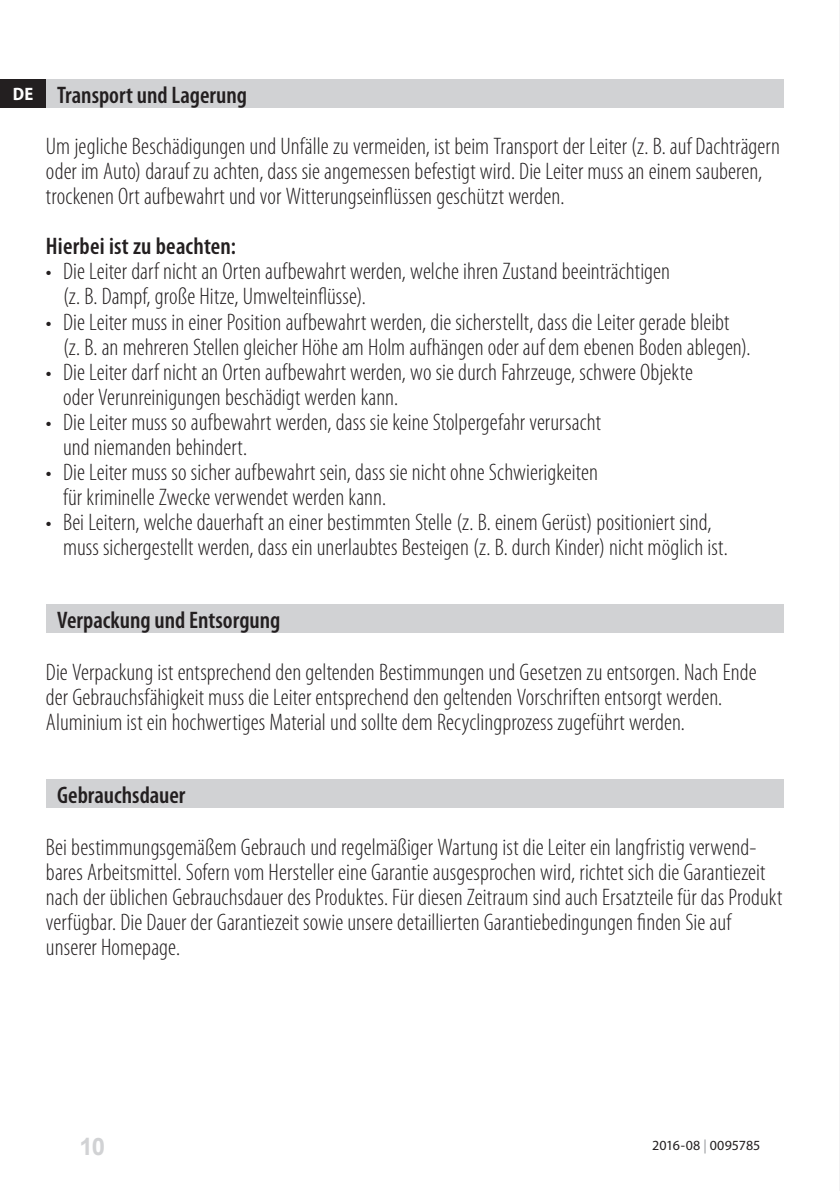
<style>
.page{position:relative;width:840px;height:1191px;background:#fff}
.page>*{position:absolute;margin:0;border:0;box-sizing:border-box;transform-origin:0 0}
.t1{font:300 condensed 24px/25px "Myriad Pro";color:#231f20}
.t2{font:600 condensed 24px "Myriad Pro";color:#231f20}
.t3{font:700 24px "Arial";color:#d1d2d4}
.t4{font:14px "Myriad Pro";color:#231f20}
.s1{font-weight:700;font-stretch:semi-condensed;font-size:18px;color:#fff}
.s2{font-weight:600}
.s3{color:#939598}
</style>
<div class="page">
<hr style="left:839px;top:0;width:1px;height:1191px;background:#e6e7e9">
<div style="left:0;top:79px;width:46px;height:29px;background:#231f20"></div>
<div style="left:46px;top:79px;width:736px;height:29px;background:#d1d2d4"></div>
<div style="left:46px;top:604px;width:736px;height:29px;background:#d1d2d4"></div>
<div style="left:46px;top:779px;width:736px;height:29px;background:#d1d2d4"></div>
<p class="t1" style="left:46px;top:69px;width:735px;line-height:51.8px;text-indent:-33px"><span class="s1">DE</span> <span class="s2">Transport und Lagerung<br></span>Um jegliche Beschädigungen und Unfälle zu vermeiden, ist beim Transport der Leiter (z. B. auf Dachträgern</p>
<p class="t1" style="left:46px;top:160px;width:717px">oder im Auto) darauf zu achten, dass sie angemessen befestigt wird. Die Leiter muss an einem sauberen, trockenen Ort aufbewahrt und vor Witterungseinflüssen geschützt werden.</p>
<p class="t2" style="left:46px;top:232px;width:191px">Hierbei ist zu beachten:</p>
<p class="t1" style="left:63px;top:260px;width:608px;text-indent:-17px">• Die Leiter darf nicht an Orten aufbewahrt werden, welche ihren Zustand beeinträchtigen (z. B. Dampf, große Hitze, Umwelteinflüsse).</p>
<p class="t1" style="left:63px;top:310px;width:688px;text-indent:-17px">• Die Leiter muss in einer Position aufbewahrt werden, die sicherstellt, dass die Leiter gerade bleibt (z. B. an mehreren Stellen gleicher Höhe am Holm aufhängen oder auf dem ebenen Boden ablegen).</p>
<p class="t1" style="left:63px;top:360px;width:631px;text-indent:-17px">• Die Leiter darf nicht an Orten aufbewahrt werden, wo sie durch Fahrzeuge, schwere Objekte oder Verunreinigungen beschädigt werden kann.</p>
<p class="t1" style="left:63px;top:410px;width:539px;text-indent:-17px">• Die Leiter muss so aufbewahrt werden, dass sie keine Stolpergefahr verursacht und niemanden behindert.</p>
<p class="t1" style="left:63px;top:460px;width:536px;text-indent:-17px">• Die Leiter muss so sicher aufbewahrt sein, dass sie nicht ohne Schwierigkeiten für kriminelle Zwecke verwendet werden kann.</p>
<p class="t1" style="left:63px;top:510px;width:666px;text-indent:-17px">• Bei Leitern, welche dauerhaft an einer bestimmten Stelle (z. B. einem Gerüst) positioniert sind, muss sichergestellt werden, dass ein unerlaubtes Besteigen (z. B. durch Kinder) nicht möglich ist.</p>
<p class="t2" style="left:57px;top:605px;width:224px">Verpackung und Entsorgung</p>
<p class="t1" style="left:46px;top:660px;width:711px">Die Verpackung ist entsprechend den geltenden Bestimmungen und Gesetzen zu entsorgen. Nach Ende der Gebrauchsfähigkeit muss die Leiter entsprechend den geltenden Vorschriften entsorgt werden.<br>Aluminium ist ein hochwertiges Material und sollte dem Recyclingprozess zugeführt werden.</p>
<p class="t2" style="left:57px;top:780px;width:129px">Gebrauchsdauer</p>
<p class="t1" style="left:46px;top:835px;width:737px">Bei bestimmungsgemäßem Gebrauch und regelmäßiger Wartung ist die Leiter ein langfristig verwend&shy;bares Arbeitsmittel. Sofern vom Hersteller eine Garantie ausgesprochen wird, richtet sich die Garantiezeit nach der üblichen Gebrauchsdauer des Produktes. Für diesen Zeitraum sind auch Ersatzteile für das Produkt verfügbar. Die Dauer der Garantiezeit sowie unsere detaillierten Garantiebedingungen finden Sie auf unserer Homepage.</p>
<p class="t3" style="left:79px;top:1129px;width:27px">10</p>
<p class="t4" style="left:652px;top:1136px;width:110px">2016-08 <span class="s3">|</span> 0095785</p>
</div>
